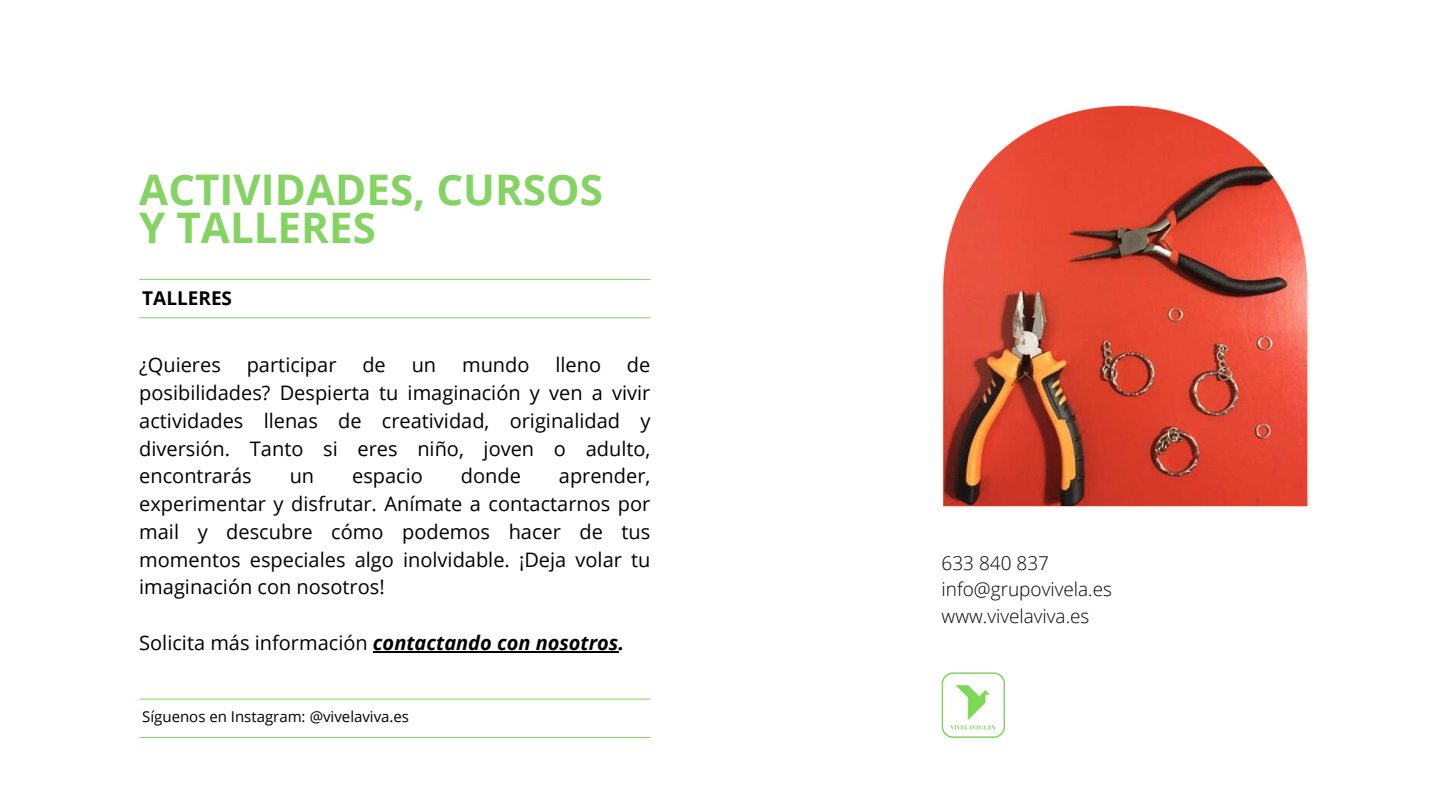
<style>
.page{position:relative;width:1440px;height:810px;background:#fff}
.page>*{position:absolute;margin:0;border:0;box-sizing:border-box;transform-origin:0 0}
.t1{font:700 42.2px/38.2px "Open Sans";color:#85d362}
.t2{font:20px/27.8px "Open Sans";color:#000;text-align:justify}
.t3{font:italic 700 20px "Open Sans";color:#000}
.t4{font:300 19px/26.2px "Open Sans";color:#000}
.t5{font:700 19px "Open Sans";color:#000}
.t6{font:15px "Open Sans";color:#000}
.s1{font-weight:400;font-style:normal}
</style>
<div class="page">
<hr style="left:139px;top:279px;width:511px;height:1px;background:#85d362">
<hr style="left:139px;top:317px;width:511px;height:1px;background:#85d362">
<img style="left:942px;top:105px;width:367px;height:403px">
<hr style="left:139px;top:699px;width:511px;height:1px;background:#85d362">
<hr style="left:139px;top:737px;width:511px;height:1px;background:#85d362">
<hr style="left:373px;top:651px;width:245px;height:2px;background:#000">
<svg style="left:942px;top:672px;width:63px;height:66px"></svg>
<h1 class="t1" style="left:139px;top:169px;width:465px">ACTIVIDADES, CURSOS<br>Y TALLERES</h1>
<p class="t5" style="left:142px;top:285px;width:91px">TALLERES</p>
<p class="t2" style="left:139px;top:351px;width:83px">¿Quieres</p>
<p class="t2" style="left:247px;top:351px;width:91px">participar</p>
<p class="t2" style="left:362px;top:351px;width:25px">de</p>
<p class="t2" style="left:412px;top:351px;width:26px">un</p>
<p class="t2" style="left:462px;top:351px;width:69px">mundo</p>
<p class="t2" style="left:555px;top:351px;width:47px">lleno</p>
<p class="t2" style="left:139px;top:351px;width:513px;text-indent:488px">de posibilidades? Despierta tu imaginación y ven a vivir actividades llenas de creatividad, originalidad y diversión. Tanto si eres niño, joven o adulto, encontrarás</p>
<p class="t2" style="left:139px;top:462px;width:513px;text-indent:420px">aprender, experimentar y disfrutar. Anímate a contactarnos por mail y descubre cómo podemos hacer de tus momentos especiales algo inolvidable. ¡Deja volar tu imaginación con nosotros!</p>
<p class="t3" style="left:139px;top:629px;width:486px"><span class="s1">Solicita más información</span> contactando con nosotros.</p>
<p class="t2" style="left:290px;top:462px;width:26px">un</p>
<p class="t2" style="left:352px;top:462px;width:72px">espacio</p>
<p class="t2" style="left:461px;top:462px;width:62px">donde</p>
<p class="t6" style="left:142px;top:706px;width:268px">Síguenos en Instagram: @vivelaviva.es</p>
<p class="t4" style="left:942px;top:550px;width:172px">633 840 837 info@grupovivela.es www.vivelaviva.es</p>
</div>
